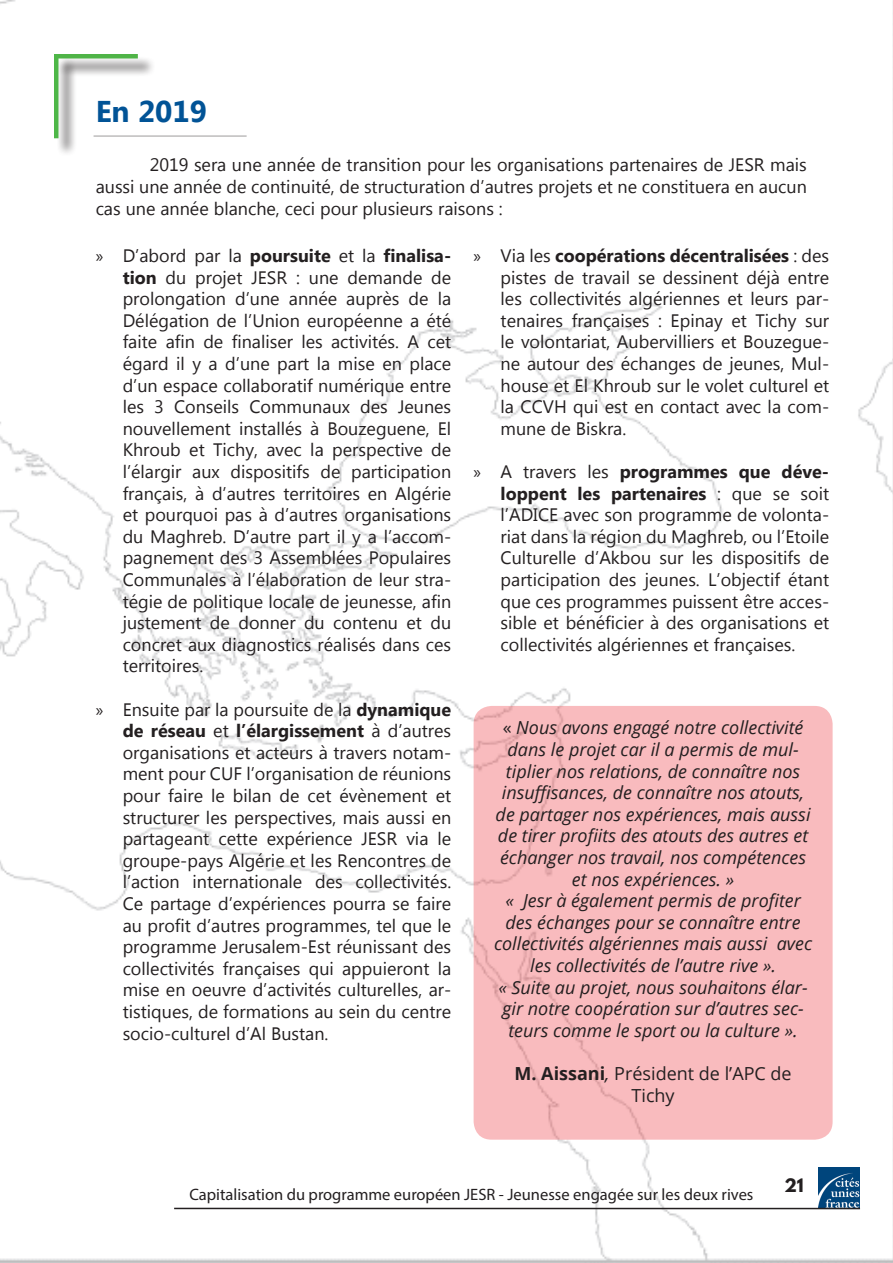
<style>
.page{position:relative;width:893px;height:1263px;background:#fff}
.page>*{position:absolute;margin:0;border:0;box-sizing:border-box;transform-origin:0 0}
.t1{font:700 30px "Microsoft New Tai Lue";color:#015396}
.para_résultats{font:18px/21.6px "Microsoft New Tai Lue";color:#231f20;text-align:justify}
.para_résultats-2{font:italic 18px/21.6px "Open Sans";color:#231f20;text-align:center}
.para_résultats-3{font:18px/21.6px "Open Sans";color:#231f20;text-align:center}
.t2{font:16.5px "Myriad Pro";color:#231f20}
.t3{font:700 16.5px "League Spartan";color:#231f20}
.s1{font-family:"Myriad Pro"}
.s2{font-weight:700}
.s3{font-style:normal}
.s4{font-style:italic}
</style>
<div class="page">
<img style="left:0;top:0;width:893px;height:1263px">
<img style="left:818px;top:1167px;width:42px;height:41px">
<hr style="left:174px;top:1208px;width:686px;height:1px;background:#231f20">
<hr style="left:94px;top:135px;width:153px;height:2px;background:#231f20">
<div style="left:57px;top:56px;width:99px;height:21px;background:#231f20;opacity:.75"></div>
<div style="left:54px;top:54px;width:84px;height:5px;background:#4fb447"></div>
<div style="left:56px;top:57px;width:21px;height:100px;background:#231f20;opacity:.75"></div>
<hr style="left:54px;top:54px;width:4px;height:84px;background:#4eb748">
<div style="left:474px;top:706px;width:359px;height:434px;background:#f9bbbe;border-radius:18px"></div>
<p class="t1" style="left:96px;top:94px;width:113px">En 2019</p>
<p class="para_résultats" style="left:96px;top:156px;width:713px;text-indent:54px">2019 sera une année de transition pour les organisations partenaires de JESR mais aussi une année de continuité, de structuration d’autres projets et ne constituera en aucun cas une année blanche, ceci pour plusieurs raisons :</p>
<p class="para_résultats" style="left:123px;top:246px;width:330px;text-indent:-27px"><span class="s1">»</span> D’abord par la <span class="s2">poursuite</span> et la <span class="s2">finalisa&shy;tion</span> du projet JESR : une demande de prolongation d’une année auprès de la Délégation de l’Union européenne a été faite afin de finaliser les activités. A cet égard il y a d’une part la mise en place d’un espace collaboratif numérique entre les 3 Conseils Communaux des Jeunes nouvellement installés à Bouzeguene, El Khroub et Tichy, avec la perspective de l’élargir aux dispositifs de participation français, à d’autres territoires en Algérie et pourquoi pas à d’autres organisations du Maghreb. D’autre part il y a l’accom&shy;pagnement des 3 Assemblées Populaires Communales à l’élaboration de leur stra&shy;tégie de politique locale de jeunesse, afin justement de donner du contenu et du concret aux diagnostics réalisés dans ces territoires.</p>
<p class="para_résultats" style="left:123px;top:700px;width:330px;text-indent:-27px"><span class="s1">»</span> Ensuite par la poursuite de la <span class="s2">dynamique de réseau</span> et <span class="s2">l’élargissement</span> à d’autres organisations et acteurs à travers notam&shy;ment pour CUF l’organisation de réunions pour faire le bilan de cet évènement et structurer les perspectives, mais aussi en partageant cette expérience JESR via le groupe-pays Algérie et les Rencontres de l’action internationale des collectivités.<br>Ce partage d’expériences pourra se faire au profit d’autres programmes, tel que le programme Jerusalem-Est réunissant des collectivités françaises qui appuieront la mise en oeuvre d’activités culturelles, ar&shy;tistiques, de formations au sein du centre socio-culturel d’Al Bustan.</p>
<p class="para_résultats" style="left:501px;top:246px;width:330px;text-indent:-27px"><span class="s1">»</span> Via les <span class="s2">coopérations décentralisées</span> : des pistes de travail se dessinent déjà entre les collectivités algériennes et leurs par&shy;tenaires françaises : Epinay et Tichy sur le volontariat, Aubervilliers et Bouzegue&shy;ne autour des échanges de jeunes, Mul&shy;house et El Khroub sur le volet culturel et la CCVH qui est en contact avec la com&shy;mune de Biskra.</p>
<p class="para_résultats" style="left:501px;top:462px;width:330px;text-indent:-27px"><span class="s1">»</span> A travers les <span class="s2">programmes que déve&shy;loppent les partenaires</span> : que se soit l’ADICE avec son programme de volonta&shy;riat dans la région du Maghreb, ou l’Etoile Culturelle d’Akbou sur les dispositifs de participation des jeunes. L’objectif étant que ces programmes puissent être acces&shy;sible et bénéficier à des organisations et collectivités algériennes et françaises.</p>
<p class="para_résultats-2" style="left:496px;top:717px;width:316px"><span class="s3">«</span> Nous avons engagé notre collectivité dans le projet car il a permis de mul&shy;tiplier nos relations, de connaître nos insuffisances, de connaître nos atouts, de partager nos expériences, mais aussi de tirer profiits des atouts des autres et échanger nos travail, nos compétences et nos expériences. »</p>
<p class="para_résultats-2" style="left:494px;top:889px;width:320px">« Jesr à également permis de profiter des échanges pour se connaître entre collectivités algériennes mais aussi avec les collectivités de l’autre rive ».</p>
<p class="para_résultats-2" style="left:498px;top:976px;width:311px">« Suite au projet, nous souhaitons élar&shy;gir notre coopération sur d’autres sec&shy;teurs comme le sport ou la culture ».</p>
<p class="para_résultats-3" style="left:514px;top:1062px;width:279px"><span class="s2">M. Aissani</span><span class="s4">,</span> Président de l’APC de<br>Tichy</p>
<p class="t2" style="left:189px;top:1184px;width:566px">Capitalisation du programme européen JESR - Jeunesse engagée sur les deux rives</p>
<p class="t3" style="left:784px;top:1172px;width:21px">21</p>
</div>
